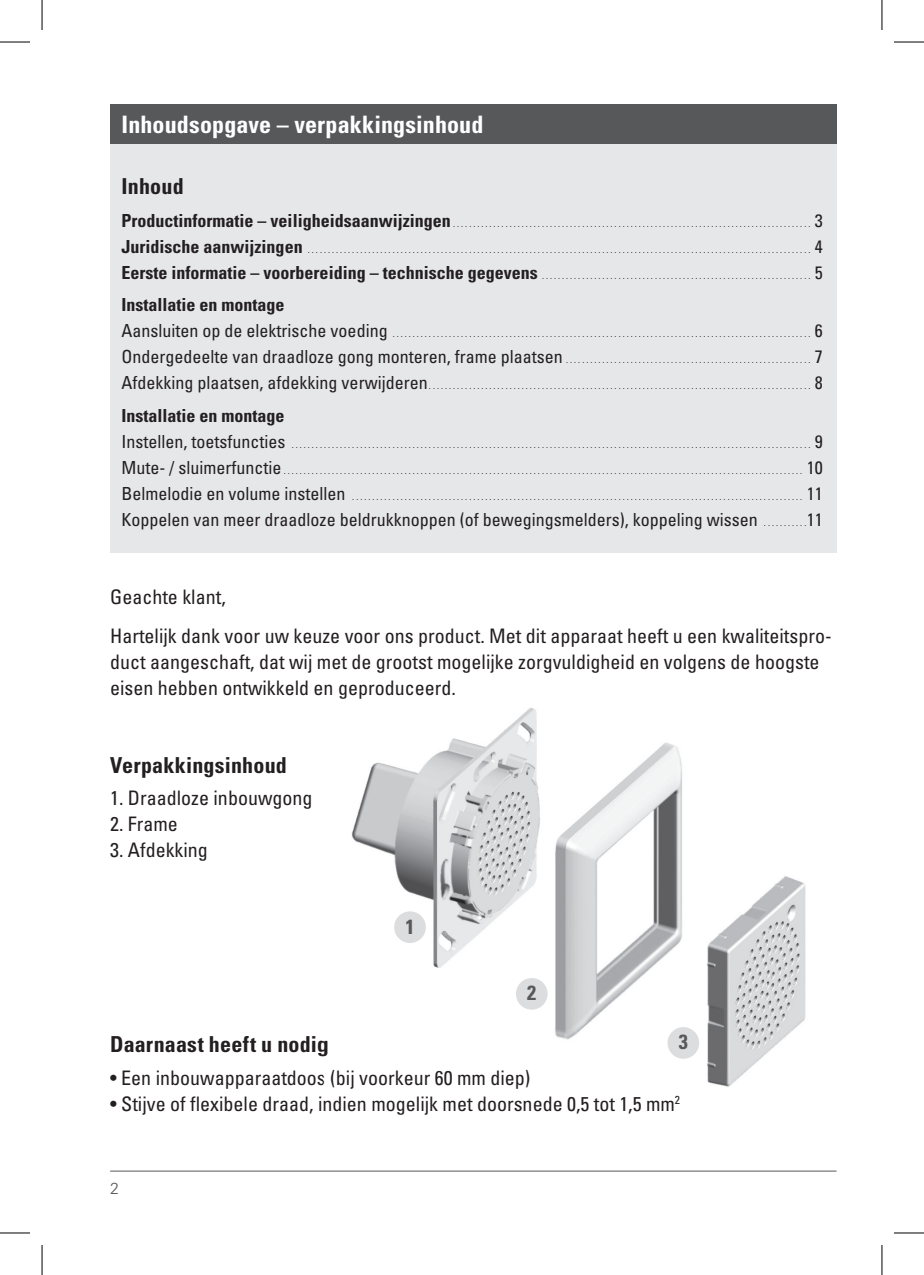
<style>
.page{position:relative;width:924px;height:1275px;background:#fff}
.page>*{position:absolute;margin:0;border:0;box-sizing:border-box;transform-origin:0 0}
.t1{font:700 condensed 24px "Univers LT Std";letter-spacing:.005em;color:#fff}
.t2{font:700 condensed 22px "Univers LT Std";letter-spacing:.01em;color:#231f20}
.t3{font:700 condensed 20.4px "Univers LT Std";color:#57585a}
.t4{font:condensed 20px/39px "Univers LT Std";color:#231f20}
.t5{font:100 ultra-condensed 18px/26px "Univers LT Std";color:#231f20}
.t6{font:300 16px "Univers LT Std";color:#57585a}
.s1{font-weight:700;font-stretch:condensed}
.s2{font-weight:400;font-stretch:condensed}
</style>
<div class="page">
<hr style="left:110px;top:1170px;width:726px;height:1px;background:#57585a">
<div style="left:110px;top:104px;width:726px;height:448px;background:#e6e7e9"></div>
<img style="left:351px;top:708px;width:455px;height:379px">
<div style="left:394px;top:911px;width:31px;height:32px;background:#dcdddf;border-radius:50%"></div>
<div style="left:515px;top:978px;width:32px;height:31px;background:#dcdddf;border-radius:50%"></div>
<div style="left:667px;top:1027px;width:32px;height:31px;background:#dcdddf;border-radius:50%"></div>
<div style="left:110px;top:104px;width:726px;height:39px;background:#57585a"></div>
<hr style="left:0;top:42px;width:30px;height:1px;background:#000">
<hr style="left:893px;top:42px;width:30px;height:1px;background:#000">
<hr style="left:0;top:1232px;width:30px;height:1px;background:#000">
<hr style="left:893px;top:1232px;width:30px;height:1px;background:#000">
<hr style="left:42px;top:0;width:1px;height:30px;background:#000">
<hr style="left:42px;top:1245px;width:1px;height:30px;background:#000">
<hr style="left:881px;top:0;width:1px;height:30px;background:#000">
<hr style="left:881px;top:1245px;width:1px;height:30px;background:#000">
<h1 class="t1" style="left:121px;top:110px;width:363px">Inhoudsopgave – verpakkingsinhoud</h1>
<p class="t2" style="left:121px;top:173px;width:64px">Inhoud</p>
<p class="t5" style="left:121px;top:207px;width:702px;text-align:justify"><span class="s1">Productinformatie – veiligheidsaanwijzingen</span> . . . . . . . . . . . . . . . . . . . . . . . . . . . . . . . . . . . . . . . . . . . . . . . . . . . . . . . . . . . . . . . . . . . . . . . . . . . . . . . . . . . . . . . . <span class="s2">3<br></span><span class="s1">Juridische aanwijzingen</span> . . . . . . . . . . . . . . . . . . . . . . . . . . . . . . . . . . . . . . . . . . . . . . . . . . . . . . . . . . . . . . . . . . . . . . . . . . . . . . . . . . . . . . . . . . . . . . . . . . . . . . . . . . . . . . . . . . . . . . . . . . . . <span class="s2">4<br></span><span class="s1">Eerste informatie – voorbereiding – technische gegevens</span> . . . . . . . . . . . . . . . . . . . . . . . . . . . . . . . . . . . . . . . . . . . . . . . . . . . . . . . . . . . . . . . . . . <span class="s2">5</span></p>
<p class="t5" style="left:121px;top:292px;width:702px"><span class="s1">Installatie en montage<br></span><span class="s2">Aansluiten op de elektrische voeding</span> . . . . . . . . . . . . . . . . . . . . . . . . . . . . . . . . . . . . . . . . . . . . . . . . . . . . . . . . . . . . . . . . . . . . . . . . . . . . . . . . . . . . . . . . . . . . . . . . . . . . . . . <span class="s2">6<br>Ondergedeelte van draadloze gong monteren, frame plaatsen</span> . . . . . . . . . . . . . . . . . . . . . . . . . . . . . . . . . . . . . . . . . . . . . . . . . . . . . . . . . . . . <span class="s2">7<br>Afdekking plaatsen, afdekking verwijderen</span> . . . . . . . . . . . . . . . . . . . . . . . . . . . . . . . . . . . . . . . . . . . . . . . . . . . . . . . . . . . . . . . . . . . . . . . . . . . . . . . . . . . . . . . . . . . . . . <span class="s2">8</span></p>
<p class="t5" style="left:121px;top:402px;width:702px"><span class="s1">Installatie en montage<br></span><span class="s2">Instellen, toetsfuncties</span> . . . . . . . . . . . . . . . . . . . . . . . . . . . . . . . . . . . . . . . . . . . . . . . . . . . . . . . . . . . . . . . . . . . . . . . . . . . . . . . . . . . . . . . . . . . . . . . . . . . . . . . . . . . . . . . . . . . . . . . . . . . . . . . . <span class="s2">9<br>Mute- / sluimerfunctie</span> . . . . . . . . . . . . . . . . . . . . . . . . . . . . . . . . . . . . . . . . . . . . . . . . . . . . . . . . . . . . . . . . . . . . . . . . . . . . . . . . . . . . . . . . . . . . . . . . . . . . . . . . . . . . . . . . . . . . . . . . . . . . . . . . <span class="s2">10<br>Belmelodie en volume instellen</span> . . . . . . . . . . . . . . . . . . . . . . . . . . . . . . . . . . . . . . . . . . . . . . . . . . . . . . . . . . . . . . . . . . . . . . . . . . . . . . . . . . . . . . . . . . . . . . . . . . . . . . . . . . . . . . . <span class="s2">11<br>Koppelen van meer draadloze beldrukknoppen (of bewegingsmelders), koppeling wissen</span> . . . . . . . . . . <span class="s2">11</span></p>
<p class="t4" style="left:110px;top:577px;width:722px">Geachte klant,<br>Hartelijk dank voor uw keuze voor ons product. Met dit apparaat heeft u een kwaliteitspro-</p>
<p class="t4" style="left:110px;top:648px;width:710px;line-height:26px">duct aangeschaft, dat wij met de grootst mogelijke zorgvuldigheid en volgens de hoogste eisen hebben ontwikkeld en geproduceerd.</p>
<p class="t2" style="left:110px;top:751px;width:178px">Verpakkingsinhoud</p>
<p class="t4" style="left:110px;top:778px;width:204px">1. Draadloze inbouwgong</p>
<p class="t4" style="left:110px;top:804px;width:69px">2. Frame</p>
<p class="t4" style="left:110px;top:830px;width:99px">3. Afdekking</p>
<p class="t3" style="left:405px;top:914px;width:11px">1</p>
<p class="t3" style="left:527px;top:980px;width:11px">2</p>
<p class="t3" style="left:678px;top:1029px;width:11px">3</p>
<p class="t2" style="left:110px;top:1031px;width:219px">Daarnaast heeft u nodig</p>
<p class="t4" style="left:110px;top:1058px;width:421px">• Een inbouwapparaatdoos (bij voorkeur 60 mm diep)</p>
<p class="t4" style="left:110px;top:1084px;width:571px">• Stijve of flexibele draad, indien mogelijk met doorsnede 0,5 tot 1,5 mm<sup>2</sup></p>
<p class="t6" style="left:110px;top:1178px;width:10px">2</p>
</div>
